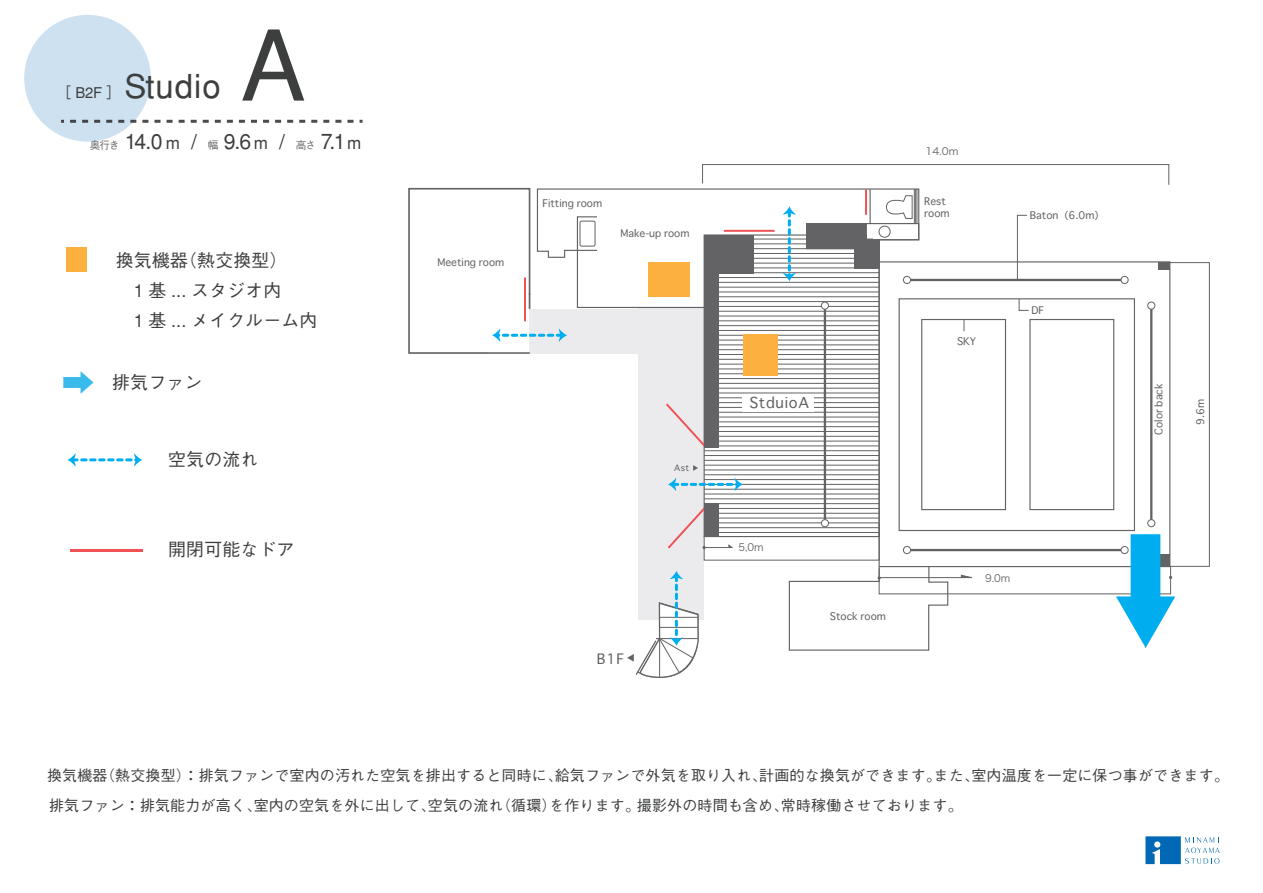
<style>
.page{position:relative;width:1263px;height:893px;background:#fff}
.page>*{position:absolute;margin:0;border:0;box-sizing:border-box;transform-origin:0 0}
.t1{font:500 97.5px "Gothic BBB";color:#3d3e3e}
.t2{font:500 33px "Gothic BBB";letter-spacing:.03em;color:#3d3e3e}
.t3{font:33px "Koz Go Pro";color:#3abaeb}
.t4{font:500 21.3px "Gothic BBB";color:#3d3e3e}
.t5{font:500 17.85px "Gothic BBB";letter-spacing:.01em;color:#3d3e3e}
.t6{font:500 15px/29.8px "Gothic BBB";letter-spacing:.01em;color:#3d3e3e}
.t7{font:14.55px "Osaka";letter-spacing:.05em;color:#636366}
.t8{font:13.95px "Osaka";color:#636366}
.t9{font:10.2px/12.1px "Osaka";color:#636366}
.t10{font:10.2px "Hira Kaku Pro W3";color:#636366}
.t11{font:8.55px "Osaka";color:#636366}
.s1{font-size:10.65px;color:#67696b}
.s2{font-size:16.95px}
.s3{font-size:14.85px}
</style>
<div class="page">
<div style="left:24px;top:15px;width:127px;height:127px;background:#cde1f0;border-radius:50%"></div>
<div style="left:638px;top:309px;width:66px;height:311px;background:#ebebed"></div>
<div style="left:530px;top:309px;width:138px;height:45px;background:#ebebed"></div>
<div style="left:898px;top:298px;width:237px;height:233px;border:1px solid #636366"></div>
<div style="left:1159px;top:262px;width:11px;height:7px;background:#636366"></div>
<svg style="left:703px;top:309px;width:177px;height:196px"></svg>
<svg style="left:567px;top:188px;width:353px;height:121px"></svg>
<div style="left:865px;top:223px;width:54px;height:17px;border:1px solid #636366"></div>
<hr style="left:869px;top:189px;width:2px;height:35px;background:#636366">
<svg style="left:886px;top:195px;width:27px;height:24px"></svg>
<div style="left:879px;top:226px;width:11px;height:12px;border:1px solid #636366;border-radius:50%"></div>
<hr style="left:917px;top:189px;width:1px;height:34px;background:#636366">
<hr style="left:915px;top:189px;width:1px;height:34px;background:#636366">
<hr style="left:914px;top:189px;width:1px;height:34px;background:#636366">
<div style="left:577px;top:216px;width:20px;height:35px;border:1px solid #636366"></div>
<div style="left:580px;top:221px;width:15px;height:25px;border:1px solid #636366;border-radius:2px"></div>
<hr style="left:824px;top:309px;width:2px;height:211px;background:#636366">
<div style="left:821px;top:302px;width:7px;height:7px;background:#fff;border-radius:50%"></div>
<div style="left:821px;top:302px;width:8px;height:7px;border:1px solid #636366;border-radius:50%"></div>
<hr style="left:1150px;top:309px;width:2px;height:211px;background:#636366">
<div style="left:1147px;top:302px;width:8px;height:7px;border:1px solid #636366;border-radius:50%"></div>
<hr style="left:910px;top:279px;width:211px;height:2px;background:#636366">
<div style="left:1121px;top:276px;width:7px;height:8px;border:1px solid #636366;border-radius:50%"></div>
<div style="left:903px;top:276px;width:8px;height:8px;border:1px solid #636366;border-radius:50%"></div>
<svg style="left:1019px;top:298px;width:10px;height:13px"></svg>
<svg style="left:1017px;top:215px;width:10px;height:64px"></svg>
<div style="left:921px;top:319px;width:85px;height:191px;border:1px solid #636366"></div>
<div style="left:1029px;top:319px;width:85px;height:191px;border:1px solid #636366"></div>
<svg style="left:693px;top:465px;width:5px;height:6px"></svg>
<svg style="left:702px;top:164px;width:467px;height:21px"></svg>
<hr style="left:70px;top:549px;width:72px;height:3px;background:#f05155">
<div style="left:66px;top:247px;width:20px;height:24px;background:#fbb03f"></div>
<svg style="left:70px;top:120px;width:293px;height:3px"></svg>
<svg style="left:67px;top:453px;width:75px;height:14px"></svg>
<svg style="left:668px;top:478px;width:75px;height:13px"></svg>
<svg style="left:782px;top:206px;width:14px;height:75px"></svg>
<div style="left:648px;top:263px;width:41px;height:34px;background:#fbb03f"></div>
<div style="left:743px;top:334px;width:35px;height:41px;background:#fbb03f"></div>
<svg style="left:408px;top:187px;width:159px;height:167px"></svg>
<svg style="left:627px;top:505px;width:592px;height:360px"></svg>
<svg style="left:666px;top:403px;width:38px;height:44px"></svg>
<div style="left:704px;top:274px;width:14px;height:174px;background:#636366"></div>
<div style="left:704px;top:503px;width:14px;height:34px;background:#636366"></div>
<hr style="left:524px;top:278px;width:2px;height:43px;background:#f05155">
<hr style="left:724px;top:230px;width:50px;height:2px;background:#f05155">
<hr style="left:865px;top:189px;width:2px;height:26px;background:#f05155">
<div style="left:742px;top:394px;width:72px;height:17px;background:#fff"></div>
<h1 class="t1" style="left:241px;top:9px;width:67px">A</h1>
<h3 class="t4" style="left:90px;top:129px;width:273px"><span class="s1">奥行き</span> 14.0 <span class="s2">m</span> / <span class="s1">幅</span> 9.6 <span class="s2">m</span> / <span class="s1">高さ</span> 7.1<span class="s2">m</span></h3>
<h2 class="t2" style="left:57px;top:67px;width:165px"><span class="s3">［ B2F ］</span> Studio</h2>
<h2 class="t3" style="left:62px;top:362px;width:34px">➡</h2>
<p class="t5" style="left:116px;top:251px;width:173px">換気機器（熱交換型）</p>
<p class="t5" style="left:134px;top:281px;width:149px">1 基 ... スタジオ内</p>
<p class="t5" style="left:116px;top:311px;width:203px">　1 基 ... メイクルーム内</p>
<p class="t5" style="left:112px;top:372px;width:92px">排気ファン</p>
<p class="t5" style="left:168px;top:449px;width:92px">空気の流れ</p>
<p class="t5" style="left:168px;top:539px;width:128px">開閉可能なドア</p>
<p class="t9" style="left:437px;top:256px;width:68px">Meeting room</p>
<p class="t9" style="left:542px;top:197px;width:61px">Fitting room</p>
<p class="t9" style="left:620px;top:227px;width:71px">Make-up room</p>
<p class="t11" style="left:674px;top:462px;width:17px">Ast</p>
<p class="t8" style="left:597px;top:650px;width:29px">B1F</p>
<p class="t7" style="left:749px;top:393px;width:61px">StduioA</p>
<p class="t10" style="left:925px;top:142px;width:34px">14.0m</p>
<p class="t9" style="left:924px;top:195px;width:27px">Rest room</p>
<p class="t9" style="left:957px;top:335px;width:21px">SKY</p>
<p class="t9" style="left:1030px;top:209px;width:76px">Baton（6.0m）</p>
<p class="t9" style="left:1031px;top:304px;width:14px">DF</p>
<p class="t10" style="left:738px;top:538px;width:27px">5,0m</p>
<p class="t9" style="left:830px;top:610px;width:58px">Stock room</p>
<p class="t10" style="left:985px;top:569px;width:27px">9.0m</p>
<p class="t9" style="left:1152px;top:435px;width:53px;rotate:-90deg">Color back</p>
<p class="t9" style="left:1194px;top:425px;width:27px;rotate:-90deg">9.6m</p>
<p class="t6" style="left:47px;top:761px;width:1183px">換気機器（熱交換型）：排気ファンで室内の汚れた空気を排出すると同時に、給気ファンで外気を取り入れ、計画的な換気ができます。また、室内温度を一定に保つ事ができます。排気ファン：排気能力が高く、室内の空気を外に出して、空気の流れ（循環）を作ります。撮影外の時間も含め、常時稼働させております。</p>
</div>
